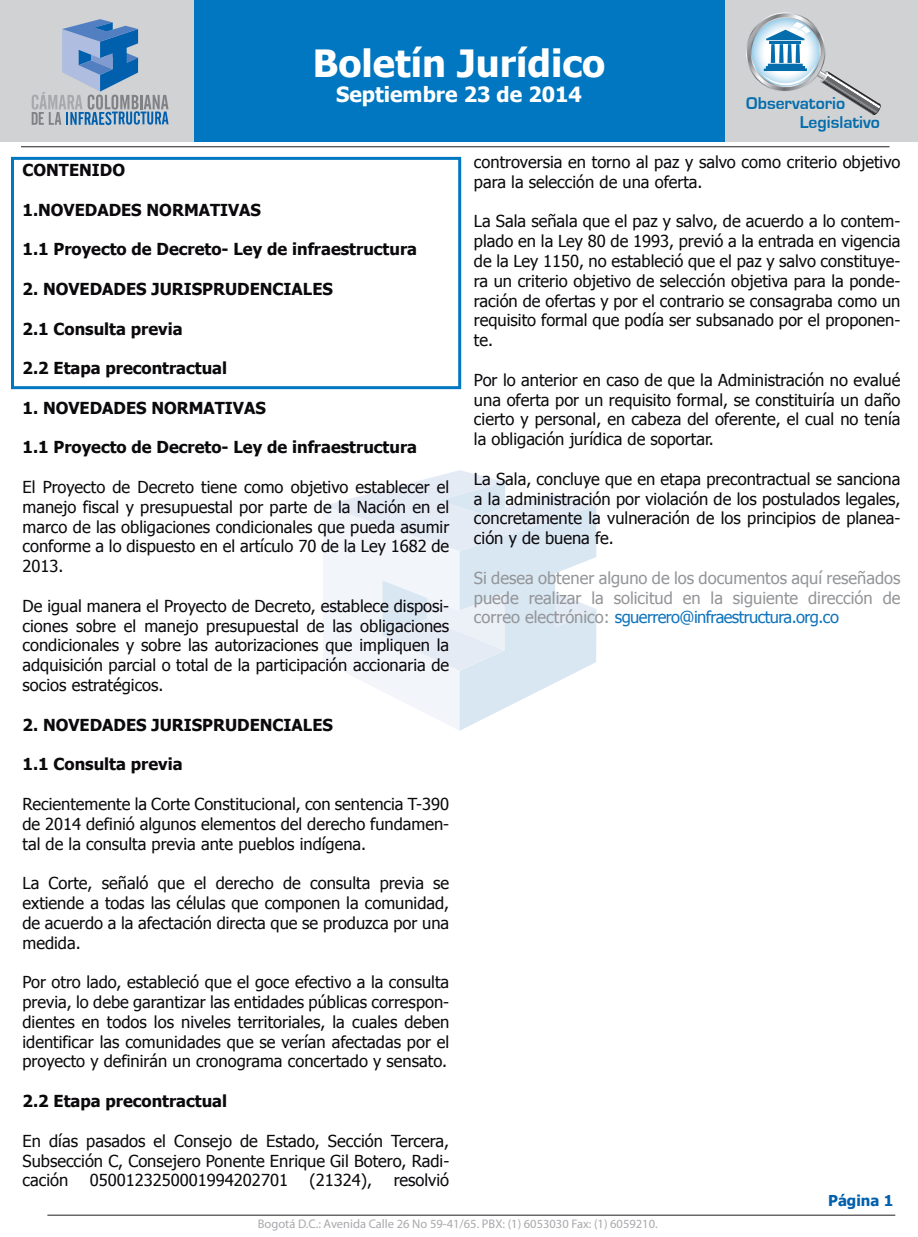
<style>
.page{position:relative;width:918px;height:1237px;background:#fff}
.page>*{position:absolute;margin:0;border:0;box-sizing:border-box;transform-origin:0 0}
.t1{font:700 37.5px "Tahoma";color:#fff}
.t2{font:700 21px "Tahoma";color:#fff}
.t3{font:700 17.55px "Eurostile";color:#056dac}
.t4{font:16.5px/19.8px "Tahoma";color:#0b090c;text-align:justify}
.t5{font:700 16.5px "Tahoma";color:#0b090c}
.t6{font:16.5px/19.8px "Tahoma";letter-spacing:-.035em;color:#939598;text-align:justify}
.t7{font:700 15px "Tahoma";color:#0160ae}
.t8{font:12.45px "Myriad Pro";color:#a8a9ad}
.s1{color:#1074bc}
</style>
<div class="page">
<svg style="left:323px;top:470px;width:273px;height:261px"></svg>
<hr style="left:21px;top:146px;width:869px;height:1px;background:#231f20">
<hr style="left:47px;top:1214px;width:848px;height:1px;background:#231f20">
<div style="left:11px;top:157px;width:450px;height:232px;border:3px solid #0077c0"></div>
<div style="left:0;top:0;width:243px;height:141px;background:#d1d2d4"></div>
<div style="left:675px;top:0;width:243px;height:141px;background:#d1d2d4"></div>
<div style="left:194px;top:0;width:530px;height:141px;background:#0077c0"></div>
<svg style="left:746px;top:12px;width:135px;height:103px"></svg>
<svg style="left:32px;top:19px;width:137px;height:106px"></svg>
<h1 class="t1" style="left:313px;top:37px;width:294px">Boletín Jurídico</h1>
<p class="t2" style="left:336px;top:80px;width:247px">Septiembre 23 de 2014</p>
<p class="t3" style="left:746px;top:94px;width:101px">Observatorio</p>
<p class="t3" style="left:800px;top:113px;width:82px">Legislativo</p>
<p class="t5" style="left:23px;top:158px;width:104px">CONTENIDO</p>
<p class="t5" style="left:23px;top:198px;width:240px">1.NOVEDADES NORMATIVAS</p>
<p class="t5" style="left:23px;top:238px;width:396px">1.1 Proyecto de Decreto- Ley de infraestructura</p>
<p class="t5" style="left:23px;top:277px;width:312px">2. NOVEDADES JURISPRUDENCIALES</p>
<p class="t5" style="left:23px;top:317px;width:162px">2.1 Consulta previa</p>
<p class="t5" style="left:23px;top:356px;width:206px">2.2 Etapa precontractual</p>
<p class="t5" style="left:23px;top:396px;width:245px">1. NOVEDADES NORMATIVAS</p>
<p class="t5" style="left:23px;top:436px;width:396px">1.1 Proyecto de Decreto- Ley de infraestructura</p>
<p class="t4" style="left:23px;top:476px;width:428px">El Proyecto de Decreto tiene como objetivo establecer el manejo fiscal y presupuestal por parte de la Nación en el marco de las obligaciones condicionales que pueda asumir conforme a lo dispuesto en el artículo 70 de la Ley 1682 de 2013.</p>
<p class="t4" style="left:23px;top:595px;width:428px">De igual manera el Proyecto de Decreto, establece disposi&shy;ciones sobre el manejo presupuestal de las obligaciones condicionales y sobre las autorizaciones que impliquen la adquisición parcial o total de la participación accionaria de socios estratégicos.</p>
<p class="t5" style="left:23px;top:713px;width:312px">2. NOVEDADES JURISPRUDENCIALES</p>
<p class="t5" style="left:23px;top:752px;width:162px">1.1 Consulta previa</p>
<p class="t4" style="left:23px;top:793px;width:428px">Recientemente la Corte Constitucional, con sentencia T-390 de 2014 definió algunos elementos del derecho fundamen&shy;tal de la consulta previa ante pueblos indígena.</p>
<p class="t4" style="left:23px;top:872px;width:428px">La Corte, señaló que el derecho de consulta previa se extiende a todas las células que componen la comunidad, de acuerdo a la afectación directa que se produzca por una medida.</p>
<p class="t4" style="left:23px;top:971px;width:428px">Por otro lado, estableció que el goce efectivo a la consulta previa, lo debe garantizar las entidades públicas correspon&shy;dientes en todos los niveles territoriales, la cuales deben identificar las comunidades que se verían afectadas por el proyecto y definirán un cronograma concertado y sensato.</p>
<p class="t5" style="left:23px;top:1089px;width:206px">2.2 Etapa precontractual</p>
<p class="t4" style="left:23px;top:1130px;width:428px">En días pasados el Consejo de Estado, Sección Tercera, Subsección C, Consejero Ponente Enrique Gil Botero, Radi&shy;cación</p>
<p class="t4" style="left:90px;top:1169px;width:200px">0500123250001994202701</p>
<p class="t4" style="left:310px;top:1169px;width:64px">(21324),</p>
<p class="t4" style="left:394px;top:1169px;width:57px">resolvió</p>
<p class="t4" style="left:474px;top:151px;width:428px">controversia en torno al paz y salvo como criterio objetivo para la selección de una oferta.</p>
<p class="t4" style="left:474px;top:211px;width:428px">La Sala señala que el paz y salvo, de acuerdo a lo contem&shy;plado en la Ley 80 de 1993, previó a la entrada en vigencia de la Ley 1150, no estableció que el paz y salvo constituye&shy;ra un criterio objetivo de selección objetiva para la ponde&shy;ración de ofertas y por el contrario se consagraba como un requisito formal que podía ser subsanado por el proponen&shy;te.</p>
<p class="t4" style="left:474px;top:369px;width:428px">Por lo anterior en caso de que la Administración no evalué una oferta por un requisito formal, se constituiría un daño cierto y personal, en cabeza del oferente, el cual no tenía la obligación jurídica de soportar.</p>
<p class="t4" style="left:474px;top:468px;width:428px">La Sala, concluye que en etapa precontractual se sanciona a la administración por violación de los postulados legales, concretamente la vulneración de los principios de planea&shy;ción y de buena fe.</p>
<p class="t6" style="left:474px;top:567px;width:428px">Si desea obtener alguno de los documentos aquí reseñados puede realizar la solicitud en la siguiente dirección de correo electrónico: <span class="s1">sguerrero@infraestructura.org.co</span></p>
<p class="t7" style="left:828px;top:1189px;width:67px">Página 1</p>
<p class="t8" style="left:258px;top:1216px;width:402px">Bogotá D.C.: Avenida Calle 26 No 59-41/65. PBX: (1) 6053030 Fax: (1) 6059210.</p>
</div>
